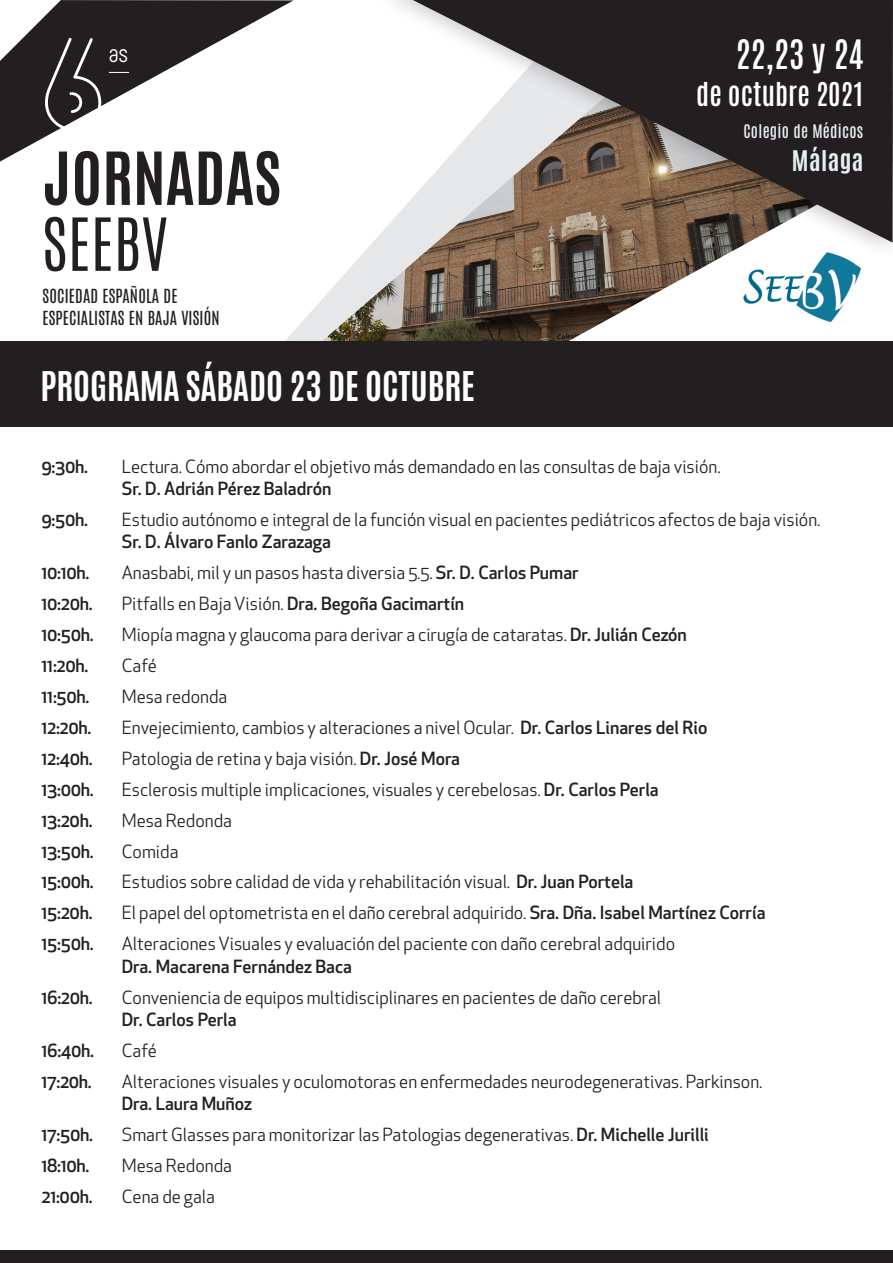
<style>
.page{position:relative;width:893px;height:1263px;background:#fff}
.page>*{position:absolute;margin:0;border:0;box-sizing:border-box;transform-origin:0 0}
.t1{font:300 125.7px "Lovelo Line";color:#fff}
.t2{font:700 62.1px "Antonio";letter-spacing:.01em;color:#231f20}
.t3{font:300 62.1px "Antonio";letter-spacing:.01em;color:#231f20}
.t4{font:700 34.8px "Antonio";color:#fff}
.t5{font:600 34.5px "Antonio";color:#fff}
.t6{font:600 27.75px "Antonio";letter-spacing:.005em;color:#fff}
.t7{font:25.35px "Phenomena";color:#fff}
.t8{font:700 24.15px "Antonio";letter-spacing:.02em;color:#e6eef3}
.t9{font:17.7px "Apex New";color:#231f20}
.t10{font:500 17.7px "Apex New";letter-spacing:-.02em;color:#231f20}
.t11{font:500 17.7px "Apex New";color:#231f20}
.t12{font:16.5px "Antonio";letter-spacing:.01em;color:#231f20}
.t13{font:500 15.9px "Antonio";letter-spacing:.02em;color:#e6eef3}
.s1{font-weight:500}
</style>
<div class="page">
<img style="left:285px;top:246px;width:273px;height:95px">
<svg style="left:0;top:0;width:293px;height:162px"></svg>
<svg style="left:109px;top:72px;width:20px;height:1px"></svg>
<svg style="left:0;top:0;width:61px;height:61px"></svg>
<div style="left:0;top:1250px;width:893px;height:13px;background:#231f20"></div>
<svg style="left:558px;top:262px;width:274px;height:79px"></svg>
<img style="left:741px;top:262px;width:120px;height:59px">
<div style="left:370px;top:0;width:523px;height:262px;background:#231f20;opacity:.25"></div>
<svg style="left:413px;top:0;width:480px;height:243px;background:#6c635f"></svg>
<div style="left:0;top:341px;width:893px;height:85px;background:#231f20"></div>
<p class="t1" style="left:40px;top:7px;width:68px">6</p>
<p class="t7" style="left:109px;top:39px;width:21px">as</p>
<p class="t2" style="left:42px;top:134px;width:240px">JORNADAS</p>
<p class="t3" style="left:42px;top:200px;width:127px">SEEBV</p>
<p class="t12" style="left:42px;top:284px;width:136px">SOCIEDAD ESPAÑOLA DE</p>
<p class="t12" style="left:42px;top:306px;width:179px">ESPECIALISTAS EN BAJA VISIÓN</p>
<p class="t4" style="left:40px;top:361px;width:436px">PROGRAMA SÁBADO 23 DE OCTUBRE</p>
<p class="t5" style="left:735px;top:30px;width:130px">22,23 y 24</p>
<p class="t6" style="left:696px;top:75px;width:169px">de octubre 2021</p>
<p class="t13" style="left:743px;top:120px;width:121px">Colegio de Médicos</p>
<p class="t8" style="left:792px;top:144px;width:73px">Málaga</p>
<p class="t10" style="left:41px;top:454px;width:48px">9:30h.</p>
<p class="t10" style="left:41px;top:508px;width:48px">9:50h.</p>
<p class="t10" style="left:41px;top:561px;width:50px">10:10h.</p>
<p class="t10" style="left:41px;top:592px;width:53px">10:20h.</p>
<p class="t10" style="left:41px;top:623px;width:54px">10:50h.</p>
<p class="t10" style="left:41px;top:654px;width:48px">11:20h.</p>
<p class="t10" style="left:41px;top:685px;width:49px">11:50h.</p>
<p class="t10" style="left:41px;top:715px;width:51px">12:20h.</p>
<p class="t10" style="left:41px;top:746px;width:53px">12:40h.</p>
<p class="t10" style="left:41px;top:777px;width:54px">13:00h.</p>
<p class="t10" style="left:41px;top:808px;width:53px">13:20h.</p>
<p class="t10" style="left:41px;top:839px;width:54px">13:50h.</p>
<p class="t10" style="left:41px;top:870px;width:54px">15:00h.</p>
<p class="t10" style="left:41px;top:901px;width:53px">15:20h.</p>
<p class="t10" style="left:41px;top:932px;width:54px">15:50h.</p>
<p class="t10" style="left:41px;top:985px;width:53px">16:20h.</p>
<p class="t10" style="left:41px;top:1038px;width:54px">16:40h.</p>
<p class="t10" style="left:41px;top:1069px;width:52px">17:20h.</p>
<p class="t10" style="left:41px;top:1123px;width:53px">17:50h.</p>
<p class="t10" style="left:41px;top:1154px;width:49px">18:10h.</p>
<p class="t10" style="left:41px;top:1185px;width:53px">21:00h.</p>
<p class="t9" style="left:122px;top:455px;width:600px">Lectura. Cómo abordar el objetivo más demandado en las consultas de baja visión.</p>
<p class="t11" style="left:122px;top:477px;width:211px">Sr. D. Adrián Pérez Baladrón</p>
<p class="t9" style="left:122px;top:508px;width:700px">Estudio autónomo e integral de la función visual en pacientes pediátricos afectos de baja visión.</p>
<p class="t11" style="left:122px;top:530px;width:211px">Sr. D. Álvaro Fanlo Zarazaga</p>
<p class="t9" style="left:122px;top:562px;width:458px">Anasbabi, mil y un pasos hasta diversia 5.5. <span class="s1">Sr. D. Carlos Pumar</span></p>
<p class="t9" style="left:122px;top:592px;width:344px">Pitfalls en Baja Visión. <span class="s1">Dra. Begoña Gacimartín</span></p>
<p class="t9" style="left:122px;top:623px;width:567px">Miopía magna y glaucoma para derivar a cirugía de cataratas. <span class="s1">Dr. Julián Cezón</span></p>
<p class="t9" style="left:122px;top:654px;width:37px">Café</p>
<p class="t9" style="left:122px;top:685px;width:107px">Mesa redonda</p>
<p class="t9" style="left:122px;top:716px;width:587px">Envejecimiento, cambios y alteraciones a nivel Ocular. <span class="s1">Dr. Carlos Linares del Rio</span></p>
<p class="t9" style="left:122px;top:747px;width:340px">Patologia de retina y baja visión. <span class="s1">Dr. José Mora</span></p>
<p class="t9" style="left:122px;top:778px;width:538px">Esclerosis multiple implicaciones, visuales y cerebelosas. <span class="s1">Dr. Carlos Perla</span></p>
<p class="t9" style="left:122px;top:809px;width:112px">Mesa Redonda</p>
<p class="t9" style="left:122px;top:840px;width:58px">Comida</p>
<p class="t9" style="left:122px;top:871px;width:513px">Estudios sobre calidad de vida y rehabilitación visual. <span class="s1">Dr. Juan Portela</span></p>
<p class="t9" style="left:122px;top:902px;width:645px">El papel del optometrista en el daño cerebral adquirido. <span class="s1">Sra. Dña. Isabel Martínez Corría</span></p>
<p class="t9" style="left:122px;top:933px;width:555px">Alteraciones Visuales y evaluación del paciente con daño cerebral adquirido</p>
<p class="t11" style="left:122px;top:954px;width:232px">Dra. Macarena Fernández Baca</p>
<p class="t9" style="left:122px;top:986px;width:541px">Conveniencia de equipos multidisciplinares en pacientes de daño cerebral</p>
<p class="t11" style="left:122px;top:1008px;width:116px">Dr. Carlos Perla</p>
<p class="t9" style="left:122px;top:1039px;width:37px">Café</p>
<p class="t9" style="left:122px;top:1070px;width:642px">Alteraciones visuales y oculomotoras en enfermedades neurodegenerativas. Parkinson.</p>
<p class="t11" style="left:122px;top:1092px;width:132px">Dra. Laura Muñoz</p>
<p class="t9" style="left:122px;top:1123px;width:589px">Smart Glasses para monitorizar las Patologias degenerativas. <span class="s1">Dr. Michelle Jurilli</span></p>
<p class="t9" style="left:122px;top:1154px;width:112px">Mesa Redonda</p>
<p class="t9" style="left:122px;top:1185px;width:95px">Cena de gala</p>
</div>
